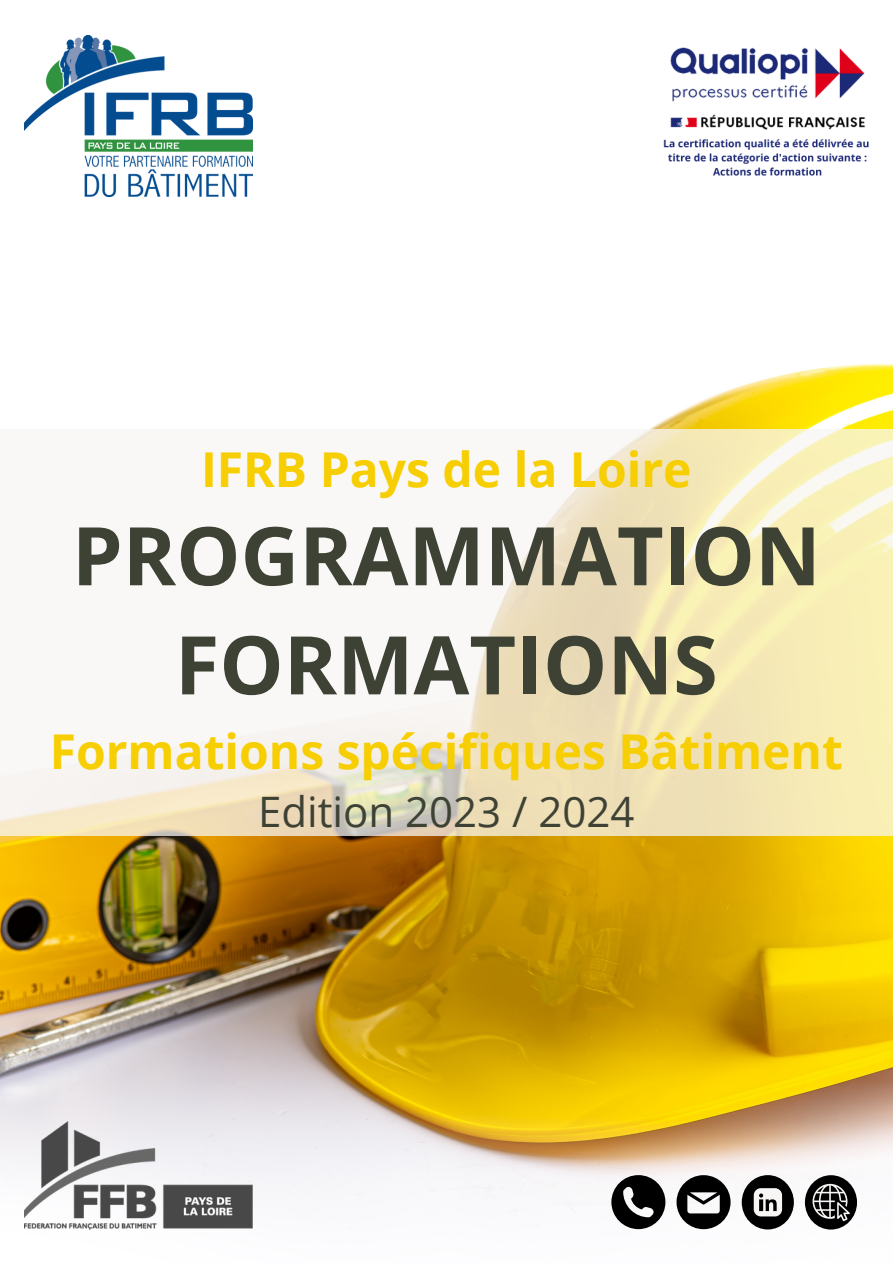
<style>
.page{position:relative;width:893px;height:1264px;background:#fff}
.page>*{position:absolute;margin:0;border:0;box-sizing:border-box;transform-origin:0 0}
.t1{font:700 80.85px/109.1px "Open Sans";color:#3d4235;text-align:center}
.t2{font:700 48px "Open Sans";color:#f6ce01}
.t3{font:42px "Open Sans";color:#3d4235}
</style>
<div class="page">
<img style="left:0;top:35px;width:892px;height:1195px">
<svg style="left:611px;top:1175px;width:54px;height:53px"></svg>
<svg style="left:676px;top:1175px;width:54px;height:54px"></svg>
<div style="left:741px;top:1175px;width:52px;height:54px;background:#000;border-radius:50%"></div>
<svg style="left:753px;top:1188px;width:29px;height:28px"></svg>
<svg style="left:0;top:429px;width:892px;height:407px"></svg>
<div style="left:804px;top:1175px;width:53px;height:54px;background:#000;border-radius:50%"></div>
<svg style="left:812px;top:1183px;width:37px;height:38px"></svg>
<img style="left:24px;top:36px;width:228px;height:160px">
<img style="left:24px;top:1121px;width:228px;height:108px">
<img style="left:614px;top:35px;width:278px;height:216px">
<p class="t2" style="left:201px;top:436px;width:492px">IFRB Pays de la Loire</p>
<p class="t1" style="left:72px;top:499px;width:750px">PROGRAMMATION<br>FORMATIONS</p>
<p class="t2" style="left:50px;top:717px;width:794px">Formations spécifiques Bâtiment</p>
<p class="t3" style="left:258px;top:782px;width:378px">Edition 2023 / 2024</p>
</div>
